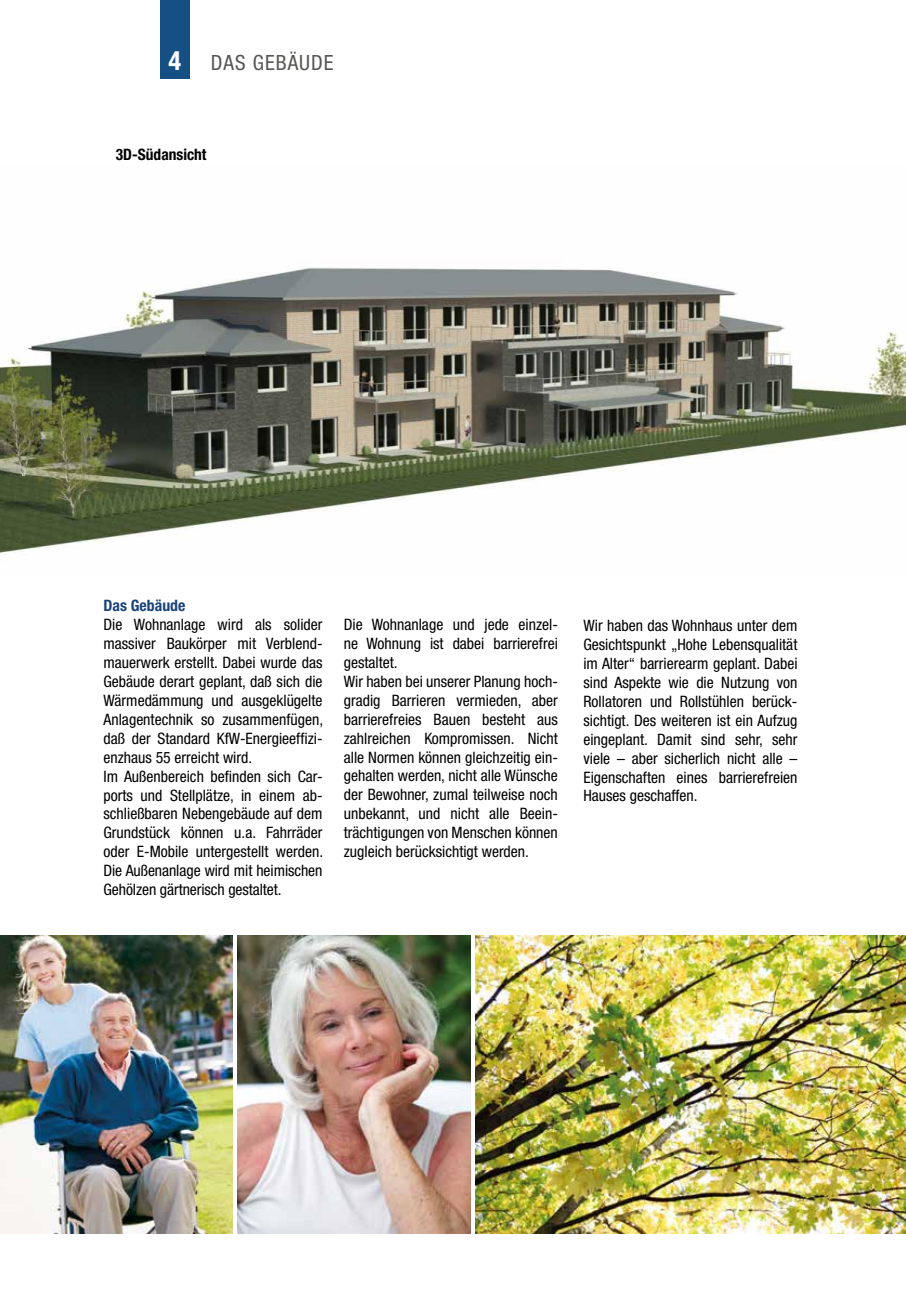
<style>
.page{position:relative;width:906px;height:1289px;background:#fff}
.page>*{position:absolute;margin:0;border:0;box-sizing:border-box;transform-origin:0 0}
.t1{font:condensed 21px "Helvetica Neue LT Std";letter-spacing:.05em;color:#575756}
.t2{font:condensed 15.75px/18.9px "Helvetica Neue LT Std";color:#000}
.t3{font:700 condensed 15.75px "Helvetica Neue LT Std";color:#000}
.t4{font:700 condensed 15.75px "Helvetica Neue LT Std";color:#1b4379}
.s1{font-weight:700;font-size:26.4px;color:#fff}
</style>
<div class="page">
<div style="left:160px;top:0;width:29px;height:79px;background:#154f83"></div>
<img style="left:0;top:935px;width:232px;height:298px">
<img style="left:237px;top:935px;width:233px;height:298px">
<img style="left:476px;top:935px;width:430px;height:298px">
<img style="left:0;top:267px;width:906px;height:286px">
<h1 class="t1" style="left:168px;top:51px;width:167px"><span class="s1">4</span> DAS GEBÄUDE</h1>
<p class="t3" style="left:116px;top:145px;width:92px">3D-Südansicht</p>
<p class="t4" style="left:103px;top:596px;width:83px">Das Gebäude</p>
<p class="t2" style="left:103px;top:615px;width:221px">Die Wohnanlage wird als solider massiver Baukörper mit Verblend&shy;mauerwerk erstellt. Dabei wurde das Gebäude derart geplant, daß sich die Wärmedämmung und ausgeklügelte Anlagentechnik so zusammenfügen, daß der Standard KfW-Energieeffizi&shy;enzhaus 55 erreicht wird.<br>Im Außenbereich befinden sich Car&shy;ports und Stellplätze, in einem ab&shy;schließbaren Nebengebäude auf dem Grundstück können u.a. Fahrräder oder E-Mobile untergestellt werden.<br>Die Außenanlage wird mit heimischen Gehölzen gärtnerisch gestaltet.</p>
<p class="t2" style="left:344px;top:615px;width:216px">Die Wohnanlage und jede einzel&shy;ne Wohnung ist dabei barrierefrei gestaltet.<br>Wir haben bei unserer Planung hoch&shy;gradig Barrieren vermieden, aber barrierefreies Bauen besteht aus zahlreichen Kompromissen. Nicht alle Normen können gleichzeitig ein&shy;gehalten werden, nicht alle Wünsche der Bewohner, zumal teilweise noch unbekannt, und nicht alle Beein&shy;trächtigungen von Menschen können zugleich berücksichtigt werden.</p>
<p class="t2" style="left:583px;top:616px;width:216px;text-align:justify">Wir haben das Wohnhaus unter dem Gesichtspunkt „Hohe Lebensqualität im Alter“ barrierearm geplant. Dabei sind Aspekte wie die Nutzung von Rollatoren und Rollstühlen berück&shy;sichtigt. Des weiteren ist ein Aufzug eingeplant. Damit sind sehr, sehr viele – aber sicherlich nicht alle – Eigenschaften eines barrierefreien Hauses geschaffen.</p>
</div>
